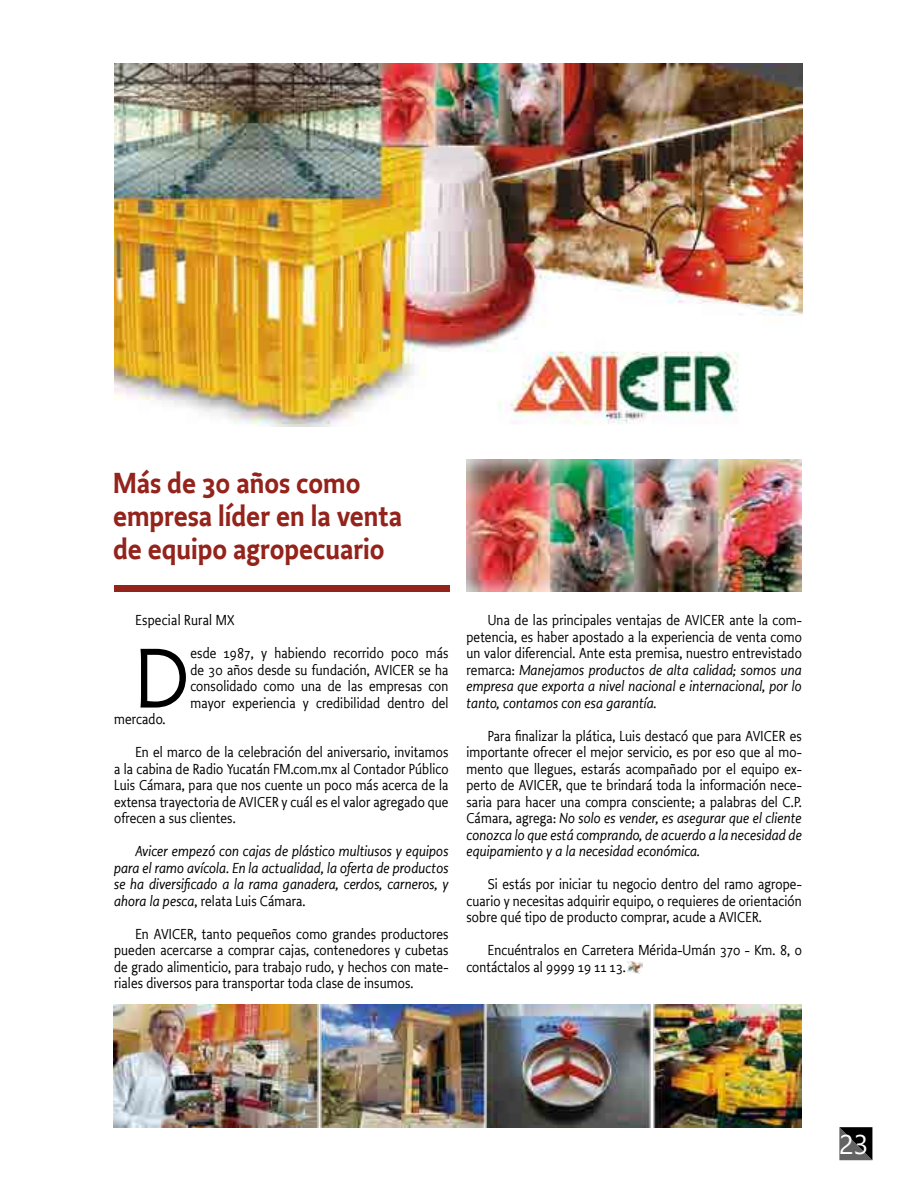
<style>
.page{position:relative;width:915px;height:1191px;background:#fff}
.page>*{position:absolute;margin:0;border:0;box-sizing:border-box;transform-origin:0 0}
.t1{font:88.05px "Productus";color:#000}
.t2{font:600 30px/33px "Productus";color:#93231b}
.t3{font:27px "Segoe UI";color:#fff}
.t4{font:15px/16.5px "Productus";letter-spacing:.01em;color:#000;text-align:justify}
.t5{font:italic 15px/16.5px "Productus";letter-spacing:.01em;color:#000;text-align:justify}
.s1{font-style:normal}
.s2{font-style:italic}
</style>
<div class="page">
<img style="left:627px;top:961px;width:15px;height:13px">
<div style="left:114px;top:585px;width:335px;height:7px;background:#93231b"></div>
<img style="left:114px;top:64px;width:688px;height:362px">
<img style="left:466px;top:460px;width:335px;height:132px">
<img style="left:113px;top:1004px;width:688px;height:123px">
<svg style="left:839px;top:1127px;width:33px;height:33px"></svg>
<h2 class="t2" style="left:113px;top:466px;width:290px">Más de 30 años como empresa líder en la venta de equipo agropecuario</h2>
<p class="t4" style="left:135px;top:612px;width:101px">Especial Rural MX</p>
<h1 class="t1" style="left:135px;top:626px;width:56px">D</h1>
<p class="t4" style="left:190px;top:645px;width:259px">esde 1987, y habiendo recorrido poco más de 30 años desde su fundación, AVICER se ha consolidado como una de las empresas con mayor experiencia y credibilidad dentro del</p>
<p class="t4" style="left:114px;top:711px;width:53px">mercado.</p>
<p class="t4" style="left:114px;top:744px;width:336px;text-indent:21px">En el marco de la celebración del aniversario, invitamos a la cabina de Radio Yucatán FM.com.mx al Contador Público Luis Cámara, para que nos cuente un poco más acerca de la extensa trayectoria de AVICER y cuál es el valor agregado que ofrecen a sus clientes.</p>
<p class="t5" style="left:114px;top:843px;width:336px;text-indent:21px">Avicer empezó con cajas de plástico multiusos y equipos para el ramo avícola. En la actualidad, la oferta de productos se ha diversificado a la rama ganadera, cerdos, carneros, y ahora la pesca<span class="s1">, relata Luis Cámara.</span></p>
<p class="t4" style="left:114px;top:925px;width:336px;text-indent:21px">En AVICER, tanto pequeños como grandes productores pueden acercarse a comprar cajas, contenedores y cubetas de grado alimenticio, para trabajo rudo, y hechos con mate&shy;riales diversos para transportar toda clase de insumos.</p>
<p class="t4" style="left:466px;top:612px;width:336px;text-indent:21px">Una de las principales ventajas de AVICER ante la com&shy;petencia, es haber apostado a la experiencia de venta como un valor diferencial. Ante esta premisa, nuestro entrevistado remarca: <span class="s2">Manejamos productos de alta calidad; somos una empresa que exporta a nivel nacional e internacional, por lo tanto, contamos con esa garantía.</span></p>
<p class="t4" style="left:466px;top:727px;width:337px;text-indent:21px">Para finalizar la plática, Luis destacó que para AVICER es importante ofrecer el mejor servicio, es por eso que al mo&shy;mento que llegues, estarás acompañado por el equipo ex&shy;perto de AVICER, que te brindará toda la información nece&shy;saria para hacer una compra consciente; a palabras del C.P.<br>Cámara, agrega: <span class="s2">No solo es vender, es asegurar que el cliente conozca lo que está comprando, de acuerdo a la necesidad de equipamiento y a la necesidad económica.</span></p>
<p class="t4" style="left:466px;top:876px;width:336px;text-indent:21px">Si estás por iniciar tu negocio dentro del ramo agrope&shy;cuario y necesitas adquirir equipo, o requieres de orientación sobre qué tipo de producto comprar, acude a AVICER.</p>
<p class="t4" style="left:466px;top:942px;width:336px;text-indent:21px">Encuéntralos en Carretera Mérida-Umán 370 - Km. 8, o contáctalos al 9999 19 11 13.</p>
<h3 class="t3" style="left:838px;top:1118px;width:31px">23</h3>
</div>
